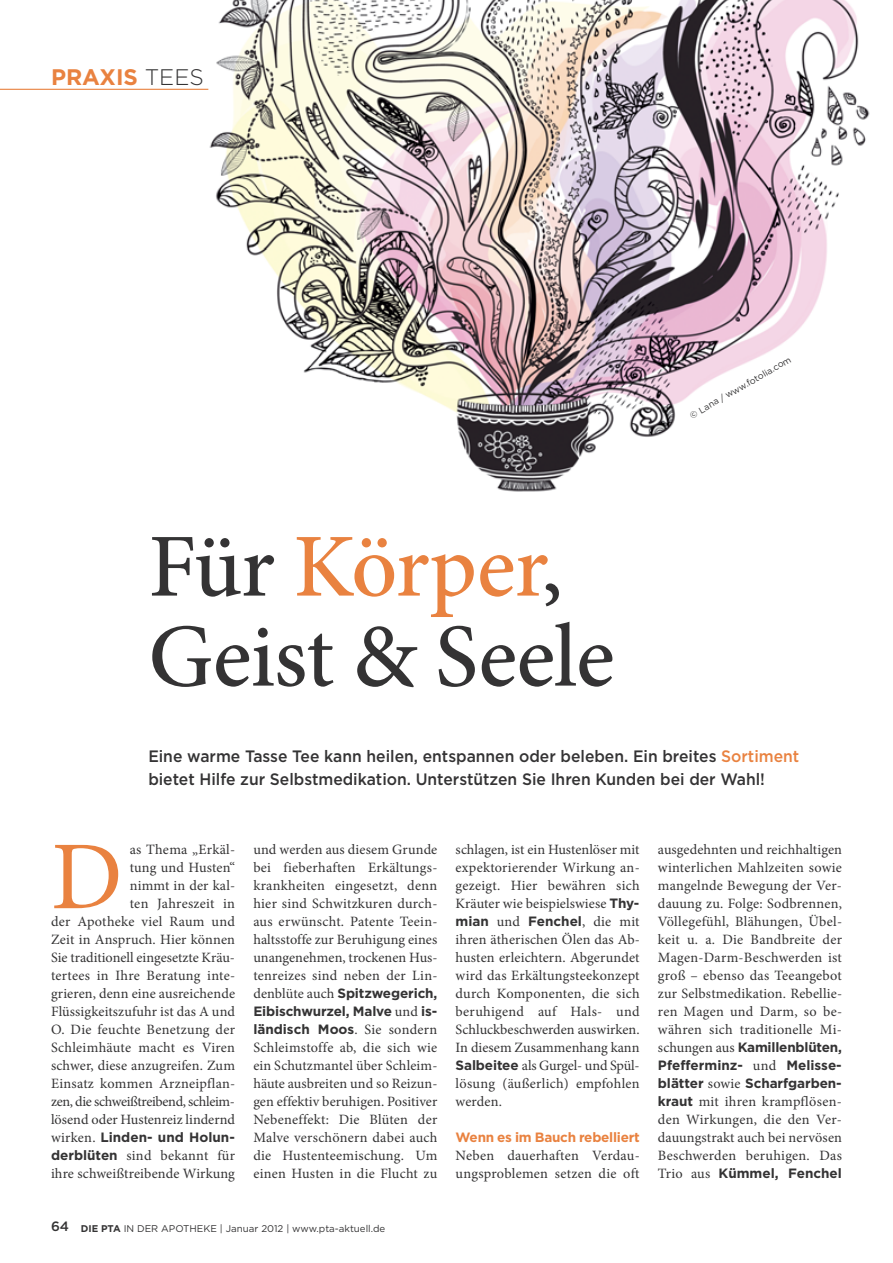
<style>
.page{position:relative;width:893px;height:1263px;background:#fff}
.page>*{position:absolute;margin:0;border:0;box-sizing:border-box;transform-origin:0 0}
.t1{font:97.35px "Minion Pro";color:#e98240}
.t2{font:500 90px/90px "Minion Pro";letter-spacing:-.01em;color:#343334}
.t3{font:700 22.5px "Gotham";color:#e98240}
.t4{font:500 16.5px/22.5px "Gotham";color:#343334;scale:.95 1}
.t5{font:14.25px/18px "Minion Pro";letter-spacing:.01em;color:#343334;text-align:justify}
.t6{font:700 13.5px/18px "Gotham";letter-spacing:-.005em;color:#343334;text-align:justify}
.t7{font:700 13.5px "Gotham";letter-spacing:-.02em;color:#e98240}
.t8{font:9.75px "Gotham";color:#343334}
.t9{font:9px "Gotham";color:#343334}
.s1{font-weight:300;color:#343334}
.s2{color:#e98240}
.s3{font-family:"Minion Pro";font-weight:400;font-size:14.25px}
.s4{font-family:"Gotham";font-weight:700;font-size:13.5px}
.s5{font-weight:500;font-size:13.5px}
.s6{font-weight:700}
</style>
<div class="page">
<img style="left:203px;top:0;width:667px;height:492px">
<hr style="left:0;top:89px;width:208px;height:1px;background:#e98240">
<h3 class="t3" style="left:51px;top:68px;width:154px">PRAXIS <span class="s1">TEES</span></h3>
<h2 class="t2" style="left:148px;top:519px;width:468px">Für <span class="s2">Körper</span>,<br>Geist &amp; Seele</h2>
<p class="t9" style="left:689px;top:413px;width:116px;rotate:-30deg">© Lana / www.fotolia.com</p>
<p class="t4" style="left:148px;top:746px;width:687px">Eine warme Tasse Tee kann heilen, entspannen oder beleben. Ein breites <span class="s2">Sortiment </span>bietet Hilfe zur Selbstmedikation. Unterstützen Sie Ihren Kunden bei der Wahl!</p>
<p class="t5" style="left:51px;top:842px;width:186px;text-align:right">as Thema „Erkäl-<br>tung und Husten“<br>nimmt in der kal-<br>ten Jahreszeit in<br>der Apotheke viel Raum und<br>Zeit in Anspruch. Hier können<br>Sie traditionell eingesetzte Kräu&shy;tertees in Ihre Beratung inte&shy;grieren, denn eine ausreichende<br>Flüssigkeitszufuhr ist das A und<br>O. Die feuchte Benetzung der<br>Schleimhäute macht es Viren schwer, diese anzugreifen. Zum<br>Einsatz kommen Arzneipflan&shy;zen, die schweißtreibend, schleim&shy;lösend oder Hustenreiz lindernd</p>
<p class="t6" style="left:51px;top:1129px;width:185px"><span class="s3">wirken.</span> Linden- und Holun-</p>
<p class="t5" style="left:51px;top:1148px;width:186px"><span class="s4">derblüten</span> sind bekannt für ihre schweißtreibende Wirkung</p>
<h1 class="t1" style="left:51px;top:839px;width:73px">D</h1>
<p class="t5" style="left:253px;top:842px;width:186px">und werden aus diesem Grunde bei fieberhaften Erkältungs&shy;krankheiten eingesetzt, denn hier sind Schwitzkuren durch&shy;aus erwünscht. Patente Teein&shy;haltsstoffe zur Beruhigung eines unangenehmen, trockenen Hus&shy;tenreizes sind neben der Lin-</p>
<p class="t6" style="left:253px;top:985px;width:186px"><span class="s3">denblüte auch</span> Spitzwegerich, Eibischwurzel, Malve <span class="s3">und</span> is&shy;ländisch Moos<span class="s3">. Sie sondern</span></p>
<p class="t5" style="left:253px;top:1040px;width:186px">Schleimstoffe ab, die sich wie ein Schutzmantel über Schleim&shy;häute ausbreiten und so Reizun&shy;gen effektiv beruhigen. Positiver Nebeneffekt: Die Blüten der Malve verschönern dabei auch die Hustenteemischung. Um einen Husten in die Flucht zu</p>
<p class="t5" style="left:456px;top:842px;width:186px">schlagen, ist ein Hustenlöser mit expektorierender Wirkung an&shy;gezeigt. Hier bewähren sich Kräuter wie beispielswiese <span class="s4">Thy-</span></p>
<p class="t6" style="left:456px;top:913px;width:186px">mian <span class="s3">und</span> Fenchel<span class="s3">, die mit</span></p>
<p class="t5" style="left:456px;top:932px;width:186px">ihren ätherischen Ölen das Ab&shy;husten erleichtern. Abgerundet wird das Erkältungsteekonzept durch Komponenten, die sich beruhigend auf Hals- und Schluckbeschwerden auswirken.<br>In diesem Zusammenhang kann <span class="s4">Salbeitee</span> als Gurgel- und Spül&shy;lösung (äußerlich) empfohlen werden.</p>
<p class="t7" style="left:456px;top:1132px;width:186px">Wenn es im Bauch rebelliert</p>
<p class="t5" style="left:456px;top:1148px;width:186px">Neben dauerhaften Verdau&shy;ungsproblemen setzen die oft</p>
<p class="t5" style="left:658px;top:842px;width:186px">ausgedehnten und reichhaltigen winterlichen Mahlzeiten sowie mangelnde Bewegung der Ver&shy;dauung zu. Folge: Sodbrennen, Völlegefühl, Blähungen, Übel&shy;keit u. a. Die Bandbreite der Magen-Darm-Beschwerden ist groß – ebenso das Teeangebot zur Selbstmedikation. Rebellie&shy;ren Magen und Darm, so be&shy;währen sich traditionelle Mi-</p>
<p class="t6" style="left:658px;top:1039px;width:186px"><span class="s3">schungen aus</span> Kamillenblüten, Pfefferminz- <span class="s3">und</span> Melisse&shy;blätter <span class="s3">sowie</span> Scharfgarben-</p>
<p class="t5" style="left:658px;top:1094px;width:186px"><span class="s4">kraut</span> mit ihren krampflösen&shy;den Wirkungen, die den Ver&shy;dauungstrakt auch bei nervösen Beschwerden beruhigen. Das</p>
<p class="t6" style="left:658px;top:1165px;width:186px"><span class="s3">Trio aus</span> Kümmel, Fenchel</p>
<p class="t8" style="left:51px;top:1225px;width:336px"><span class="s5">64</span> <span class="s6">DIE PTA</span> IN DER APOTHEKE | Januar 2012 | www.pta-aktuell.de</p>
</div>
